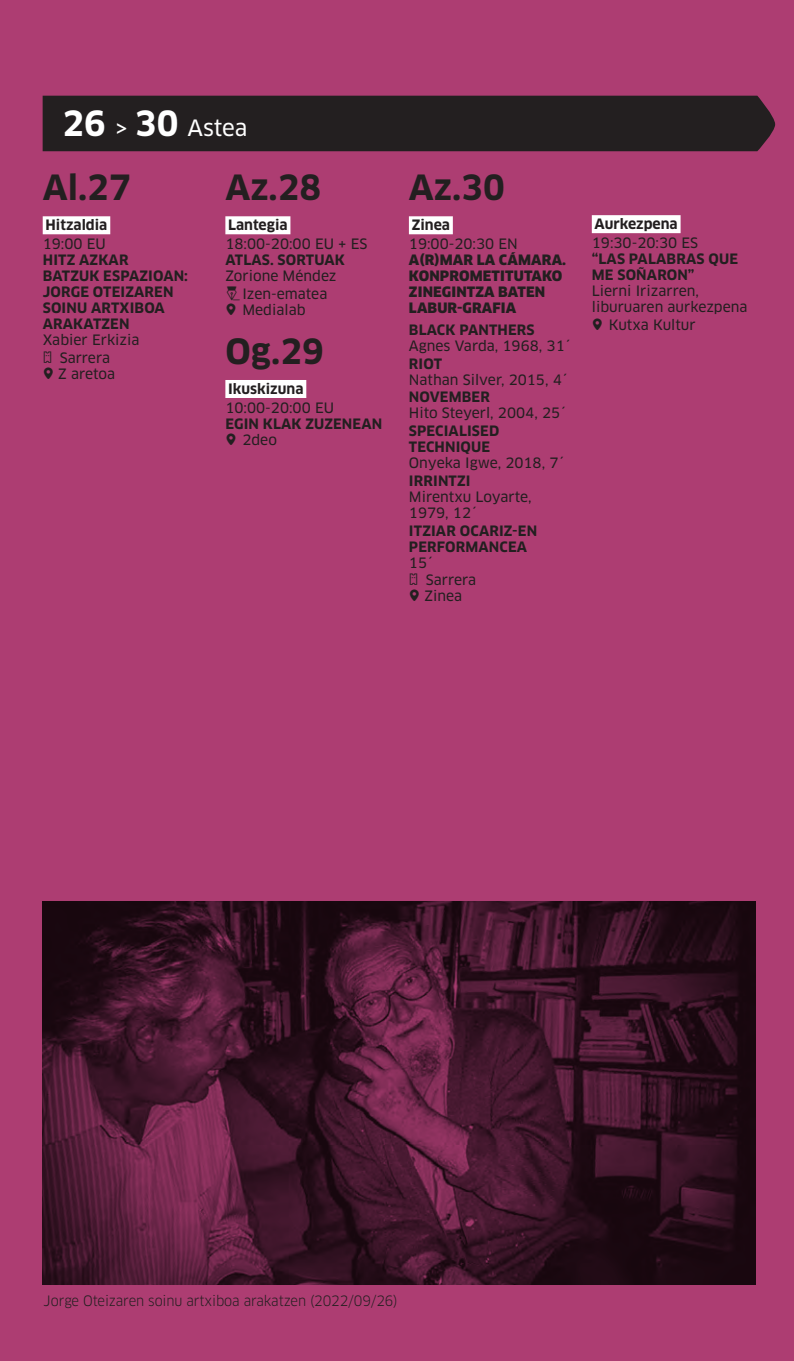
<style>
.page{position:relative;width:794px;height:1361px;background:#ad3d72}
.page>*{position:absolute;margin:0;border:0;box-sizing:border-box;transform-origin:0 0}
.t1{font:700 34px "Clan OT";color:#231f20}
.t2{font:22px "Clan OT News";letter-spacing:-.005em;color:#fff}
.t3{font:14px/17.8px "Clan OT News";color:#231f20}
.t4{font:700 14px/16px "Clan OT";letter-spacing:.01em;color:#231f20}
.t5{font:900 14px/16px "Clan Pro";letter-spacing:.01em;color:#231f20}
.t6{font:14px "Clan OT";letter-spacing:-.01em;color:#231f20;scale:.94 1}
.s1{font-family:"Clan OT";font-weight:700;font-size:34px}
</style>
<div class="page">
<div style="left:43px;top:96px;width:732px;height:55px;background:#231f20"></div>
<div style="left:43px;top:216px;width:67px;height:18px;background:#fff"></div>
<div style="left:225px;top:216px;width:65px;height:18px;background:#fff"></div>
<div style="left:225px;top:380px;width:81px;height:18px;background:#fff"></div>
<div style="left:409px;top:216px;width:44px;height:18px;background:#fff"></div>
<div style="left:592px;top:215px;width:88px;height:18px;background:#fff"></div>
<img style="left:43px;top:901px;width:712px;height:383px">
<h2 class="t2" style="left:62px;top:114px;width:186px"><span class="s1">26</span> &gt; <span class="s1">30</span> Astea</h2>
<h1 class="t1" style="left:43px;top:168px;width:90px">Al.27</h1>
<p class="t4" style="left:46px;top:217px;width:63px">Hitzaldia</p>
<p class="t3" style="left:43px;top:235px;width:65px">19:00 EU</p>
<p class="t4" style="left:43px;top:252px;width:147px">HITZ AZKAR<br>BATZUK ESPAZIOAN:<br>JORGE OTEIZAREN<br>SOINU ARTXIBOA<br>ARAKATZEN</p>
<p class="t3" style="left:60px;top:331px;width:81px;text-indent:-17px">Xabier Erkizia<br>Sarrera</p>
<p class="t3" style="left:58px;top:365px;width:58px">Z aretoa</p>
<h1 class="t1" style="left:225px;top:168px;width:97px">Az.28</h1>
<p class="t4" style="left:228px;top:217px;width:61px">Lantegia</p>
<p class="t3" style="left:225px;top:235px;width:144px">18:00-20:00 EU + ES</p>
<p class="t4" style="left:225px;top:252px;width:121px">ATLAS. SORTUAK</p>
<p class="t3" style="left:225px;top:267px;width:113px;text-align:center">Zorione Méndez<br>Izen-ematea</p>
<p class="t3" style="left:242px;top:301px;width:65px">Medialab</p>
<h1 class="t1" style="left:225px;top:332px;width:100px">Og.29</h1>
<p class="t4" style="left:228px;top:381px;width:77px">Ikuskizuna</p>
<p class="t3" style="left:225px;top:399px;width:110px">10:00-20:00 EU</p>
<p class="t4" style="left:225px;top:416px;width:158px">EGIN KLAK ZUZENEAN</p>
<p class="t3" style="left:242px;top:431px;width:36px">2deo</p>
<h1 class="t1" style="left:409px;top:168px;width:97px">Az.30</h1>
<p class="t4" style="left:412px;top:217px;width:40px">Zinea</p>
<p class="t3" style="left:409px;top:235px;width:110px">19:00-20:30 EN</p>
<p class="t5" style="left:409px;top:252px;width:159px">A(R)MAR LA CÁMARA.<br>KONPROMETITUTAKO<br>ZINEGINTZA BATEN<br>LABUR-GRAFIA</p>
<p class="t4" style="left:409px;top:322px;width:127px">BLACK PANTHERS</p>
<p class="t3" style="left:409px;top:337px;width:163px">Agnes Varda, 1968, 31´</p>
<p class="t4" style="left:409px;top:356px;width:35px">RIOT</p>
<p class="t3" style="left:409px;top:371px;width:160px">Nathan Silver, 2015, 4´</p>
<p class="t4" style="left:409px;top:389px;width:82px">NOVEMBER</p>
<p class="t3" style="left:409px;top:404px;width:158px">Hito Steyerl, 2004, 25´</p>
<p class="t4" style="left:409px;top:423px;width:92px">SPECIALISED<br>TECHNIQUE</p>
<p class="t3" style="left:409px;top:454px;width:157px">Onyeka Igwe, 2018, 7´</p>
<p class="t4" style="left:409px;top:473px;width:63px">IRRINTZI</p>
<p class="t3" style="left:409px;top:489px;width:124px;line-height:16px">Mirentxu Loyarte,<br>1979, 12´</p>
<p class="t4" style="left:409px;top:522px;width:130px">ITZIAR OCARIZ-EN<br>PERFORMANCEA</p>
<p class="t3" style="left:426px;top:553px;width:52px;text-indent:-17px">15´<br>Sarrera</p>
<p class="t3" style="left:424px;top:587px;width:39px">Zinea</p>
<p class="t4" style="left:594px;top:216px;width:85px">Aurkezpena</p>
<p class="t3" style="left:592px;top:234px;width:108px">19:30-20:30 ES</p>
<p class="t4" style="left:592px;top:251px;width:148px">“LAS PALABRAS QUE<br>ME SOÑARON”</p>
<p class="t3" style="left:592px;top:282px;width:109px">Lierni Irizarren,</p>
<p class="t3" style="left:592px;top:298px;width:157px">liburuaren aurkezpena</p>
<p class="t3" style="left:609px;top:315px;width:88px">Kutxa Kultur</p>
<p class="t6" style="left:44px;top:1292px;width:378px">Jorge Oteizaren soinu artxiboa arakatzen (2022/09/26)</p>
</div>
